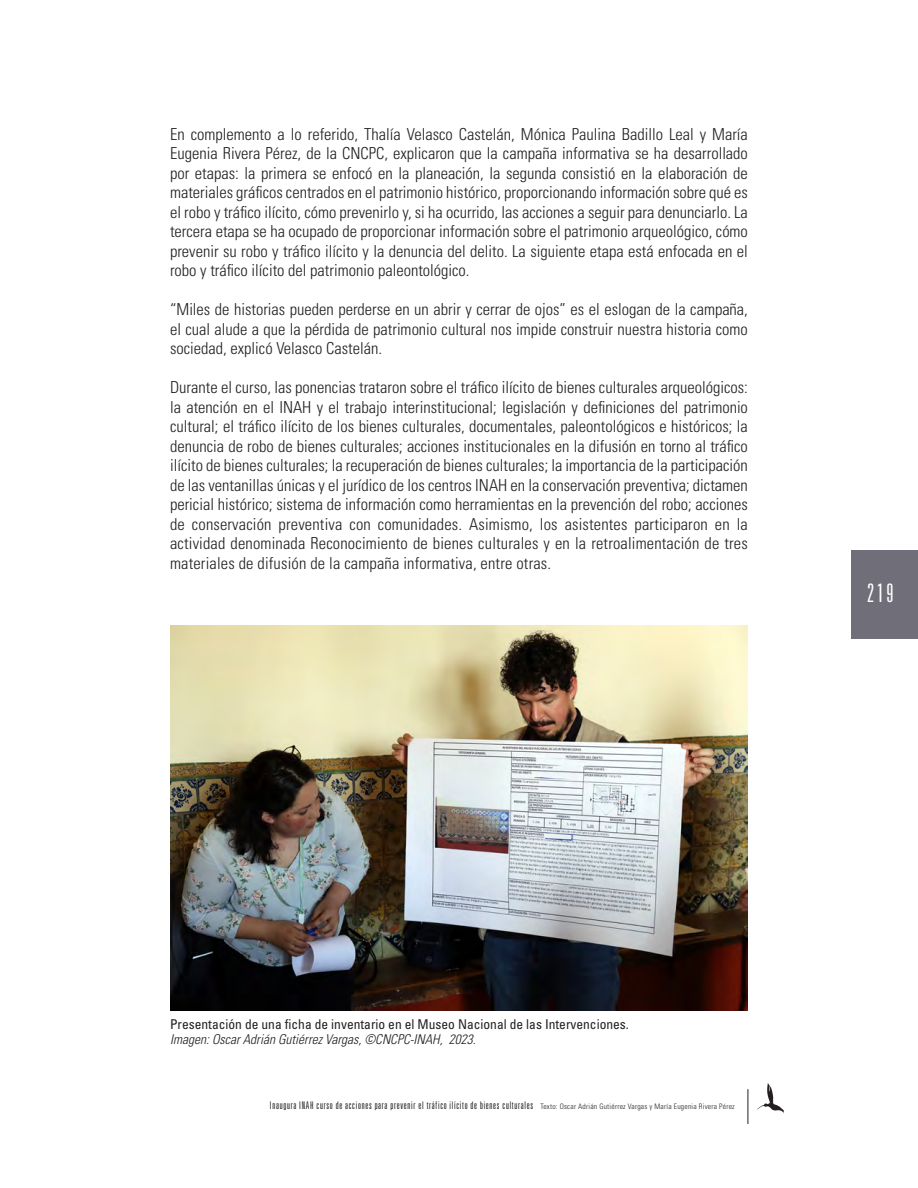
<style>
.page{position:relative;width:918px;height:1188px;background:#fff}
.page>*{position:absolute;margin:0;border:0;box-sizing:border-box;transform-origin:0 0}
.t1{font:300 ultra-condensed 25.5px "Univers LT Std";color:#fff}
.t2{font:300 condensed 16.5px/19.5px "Univers LT Std";color:#231f20;text-align:justify}
.t3{font:condensed 13.5px "Univers LT Std";color:#231f20}
.t4{font:italic 300 condensed 13.5px "Univers LT Std";color:#231f20}
.t5{font:300 ultra-condensed 10.5px "Univers LT Std";letter-spacing:.07em;color:#231f20}
.s1{font-stretch:condensed;font-size:7.5px}
</style>
<div class="page">
<hr style="left:748px;top:1089px;width:1px;height:35px;background:#231f20">
<div style="left:851px;top:550px;width:67px;height:88px;background:#706e79"></div>
<svg style="left:757px;top:1082px;width:27px;height:32px"></svg>
<img style="left:170px;top:625px;width:578px;height:386px">
<p class="t2" style="left:170px;top:124px;width:579px">En complemento a lo referido, Thalía Velasco Castelán, Mónica Paulina Badillo Leal y María Eugenia Rivera Pérez, de la CNCPC, explicaron que la campaña informativa se ha desarrollado por etapas: la primera se enfocó en la planeación, la segunda consistió en la elaboración de materiales gráficos centrados en el patrimonio histórico, proporcionando información sobre qué es el robo y tráfico ilícito, cómo prevenirlo y, si ha ocurrido, las acciones a seguir para denunciarlo. La tercera etapa se ha ocupado de proporcionar información sobre el patrimonio arqueológico, cómo prevenir su robo y tráfico ilícito y la denuncia del delito. La siguiente etapa está enfocada en el robo y tráfico ilícito del patrimonio paleontológico.</p>
<p class="t2" style="left:170px;top:299px;width:579px">“Miles de historias pueden perderse en un abrir y cerrar de ojos” es el eslogan de la campaña, el cual alude a que la pérdida de patrimonio cultural nos impide construir nuestra historia como sociedad, explicó Velasco Castelán.</p>
<p class="t2" style="left:170px;top:377px;width:579px">Durante el curso, las ponencias trataron sobre el tráfico ilícito de bienes culturales arqueológicos: la atención en el INAH y el trabajo interinstitucional; legislación y definiciones del patrimonio cultural; el tráfico ilícito de los bienes culturales, documentales, paleontológicos e históricos; la denuncia de robo de bienes culturales; acciones institucionales en la difusión en torno al tráfico ilícito de bienes culturales; la recuperación de bienes culturales; la importancia de la participación de las ventanillas únicas y el jurídico de los centros INAH en la conservación preventiva; dictamen pericial histórico; sistema de información como herramientas en la prevención del robo; acciones de conservación preventiva con comunidades. Asimismo, los asistentes participaron en la actividad denominada Reconocimiento de bienes culturales y en la retroalimentación de tres materiales de difusión de la campaña informativa, entre otras.</p>
<h1 class="t1" style="left:867px;top:579px;width:28px">219</h1>
<p class="t3" style="left:170px;top:1016px;width:460px">Presentación de una ficha de inventario en el Museo Nacional de las Intervenciones.</p>
<p class="t4" style="left:170px;top:1031px;width:307px">Imagen: Oscar Adrián Gutiérrez Vargas, ©CNCPC-INAH, 2023.</p>
<p class="t5" style="left:270px;top:1100px;width:466px">Inaugura INAH curso de acciones para prevenir el tráfico ilícito de bienes culturales <span class="s1">Texto: Oscar Adrián Gutiérrez Vargas y María Eugenia Rivera Pérez</span></p>
</div>
